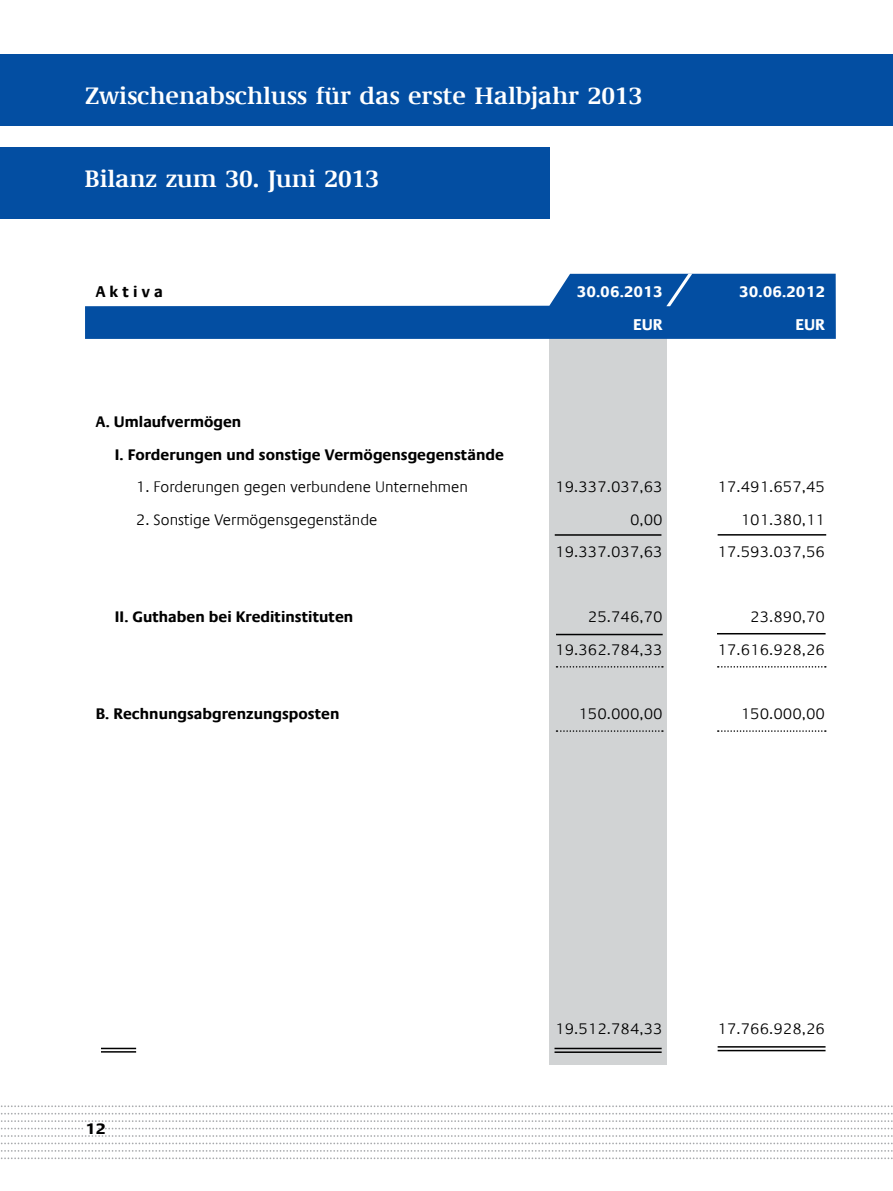
<style>
.page{position:relative;width:893px;height:1191px;background:#fff}
.page>*{position:absolute;margin:0;border:0;box-sizing:border-box;transform-origin:0 0}
.t1{font:700 24px "Demos Com";color:#fff}
.t2{font:700 15.75px "Praxis Com";color:#fff}
.t3{font:700 15.75px "Praxis Com";color:#000}
.t4{font:300 15.45px "Praxis Com";color:#000}
.t5{font:700 15.45px/32.4px "Praxis Com";color:#000}
.t6{font:700 15.45px "Praxis Com";color:#000;scale:1.1 1}
</style>
<div class="page">
<div style="left:0;top:148px;width:550px;height:71px;background:#034ea2"></div>
<svg style="left:1px;top:1105px;width:892px;height:9px"></svg>
<svg style="left:1px;top:1120px;width:892px;height:9px"></svg>
<svg style="left:1px;top:1135px;width:892px;height:1px"></svg>
<svg style="left:1px;top:1142px;width:892px;height:2px"></svg>
<svg style="left:1px;top:1150px;width:892px;height:1px"></svg>
<svg style="left:1px;top:1157px;width:892px;height:2px"></svg>
<div style="left:85px;top:1122px;width:12px;height:12px;background:#fff"></div>
<div style="left:0;top:54px;width:893px;height:72px;background:#034ea2"></div>
<div style="left:550px;top:312px;width:117px;height:752px;background:#d1d3d4"></div>
<svg style="left:85px;top:274px;width:751px;height:65px;fill:#034ea2"></svg>
<svg style="left:666px;top:274px;width:26px;height:32px"></svg>
<hr style="left:718px;top:534px;width:108px;height:1px;background:#000">
<hr style="left:717px;top:633px;width:109px;height:1px;background:#000">
<hr style="left:555px;top:534px;width:106px;height:2px;background:#000">
<hr style="left:556px;top:634px;width:107px;height:1px;background:#000">
<svg style="left:718px;top:666px;width:108px;height:1px"></svg>
<svg style="left:556px;top:666px;width:107px;height:1px"></svg>
<hr style="left:101px;top:1047px;width:35px;height:2px;background:#000">
<hr style="left:101px;top:1051px;width:35px;height:1px;background:#000">
<hr style="left:718px;top:1046px;width:107px;height:1px;background:#000">
<hr style="left:718px;top:1049px;width:107px;height:2px;background:#000">
<hr style="left:554px;top:1047px;width:108px;height:2px;background:#000">
<hr style="left:554px;top:1051px;width:108px;height:2px;background:#000">
<svg style="left:718px;top:730px;width:108px;height:2px"></svg>
<svg style="left:556px;top:730px;width:107px;height:2px"></svg>
<h1 class="t1" style="left:85px;top:81px;width:559px">Zwischenabschluss für das erste Halbjahr 2013</h1>
<h1 class="t1" style="left:85px;top:165px;width:296px">Bilanz zum 30. Juni 2013</h1>
<p class="t3" style="left:96px;top:282px;width:69px">A k t i v a</p>
<p class="t2" style="left:577px;top:282px;width:87px">30.06.2013</p>
<p class="t2" style="left:739px;top:282px;width:87px">30.06.2012</p>
<p class="t2" style="left:633px;top:315px;width:31px">EUR</p>
<p class="t2" style="left:795px;top:315px;width:31px">EUR</p>
<p class="t5" style="left:115px;top:406px;width:390px;text-indent:-19px">A. Umlaufvermögen<br>I. Forderungen und sonstige Vermögensgegenstände</p>
<p class="t4" style="left:136px;top:478px;width:334px">1. Forderungen gegen verbundene Unternehmen</p>
<p class="t4" style="left:555px;top:478px;width:109px">19.337.037,63</p>
<p class="t4" style="left:717px;top:478px;width:109px">17.491.657,45</p>
<p class="t4" style="left:136px;top:510px;width:243px">2. Sonstige Vermögensgegenstände</p>
<p class="t4" style="left:630px;top:510px;width:34px">0,00</p>
<p class="t4" style="left:741px;top:510px;width:86px">101.380,11</p>
<p class="t4" style="left:555px;top:543px;width:109px">19.337.037,63</p>
<p class="t4" style="left:717px;top:543px;width:109px">17.593.037,56</p>
<p class="t5" style="left:115px;top:600px;width:240px">II. Guthaben bei Kreditinstituten</p>
<p class="t4" style="left:588px;top:608px;width:76px">25.746,70</p>
<p class="t4" style="left:750px;top:608px;width:76px">23.890,70</p>
<p class="t4" style="left:555px;top:640px;width:109px">19.362.784,33</p>
<p class="t4" style="left:717px;top:640px;width:109px">17.616.928,26</p>
<p class="t5" style="left:96px;top:698px;width:245px">B. Rechnungsabgrenzungsposten</p>
<p class="t4" style="left:578px;top:705px;width:86px">150.000,00</p>
<p class="t4" style="left:741px;top:705px;width:86px">150.000,00</p>
<p class="t6" style="left:85px;top:1119px;width:21px">12</p>
<p class="t4" style="left:555px;top:1020px;width:109px">19.512.784,33</p>
<p class="t4" style="left:717px;top:1020px;width:109px">17.766.928,26</p>
</div>
